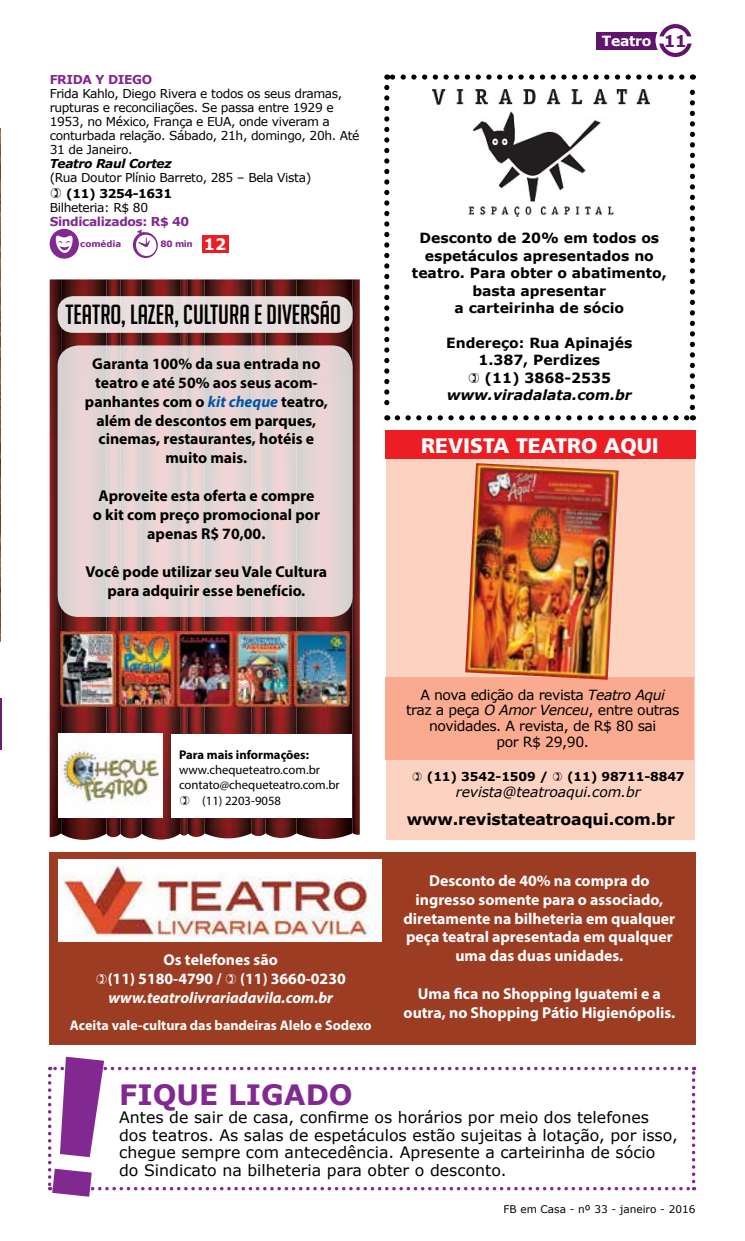
<style>
.page{position:relative;width:745px;height:1241px;background:#fff}
.page>*{position:absolute;margin:0;border:0;box-sizing:border-box;transform-origin:0 0}
.t1{font:700 28px "Verdana";color:#812990}
.t2{font:26.95px "Big Noodle Titling";color:#000}
.t3{font:900 21px "Frutiger";color:#fff}
.t4{font:700 15.75px/18.9px "Myriad Pro";color:#000;text-align:center}
.t5{font:700 15.75px/18.9px "Myriad Pro";color:#fff;text-align:center}
.t6{font:15.75px/17.5px "Verdana";color:#000}
.t7{font:italic 700 15.75px "Myriad Pro";color:#fff}
.t8{font:700 15.75px "Verdana";letter-spacing:-.01em;color:#000}
.t9{font:700 14px/17.3px "Verdana";color:#000;text-align:center}
.t10{font:14px/15.8px "Verdana";letter-spacing:-.03em;color:#000;text-align:center}
.t11{font:700 14px "Myriad Pro";color:#fff}
.t12{font:italic 14px "Verdana";letter-spacing:-.01em;color:#000}
.t13{font:italic 700 14px "Verdana";color:#000}
.t14{font:700 14px "Verdana";letter-spacing:-.025em;color:#fff}
.t15{font:12.6px "Myriad Pro";color:#000}
.t16{font:700 12.6px "Myriad Pro";color:#000}
.t17{font:12.25px/14px "Verdana";letter-spacing:-.03em;color:#000}
.t18{font:700 12.25px "Verdana";letter-spacing:-.03em;color:#812990}
.t19{font:700 12.25px "Verdana";letter-spacing:-.01em;color:#000}
.t20{font:italic 700 12.25px "Verdana";letter-spacing:-.03em;color:#000}
.t21{font:700 12.25px "Verdana";letter-spacing:-.03em;color:#000}
.t22{font:10.5px "Verdana";color:#000}
.t23{font:700 8.75px "Verdana";color:#812990}
.s1{font-size:15.75px;color:#fff}
.s2{font-style:italic;color:#0054a6}
.s3{font-size:16.45px;color:#62136d}
.s4{font-style:italic}
</style>
<div class="page">
<div style="left:595px;top:32px;width:80px;height:17px;background:#62136d"></div>
<div style="left:655px;top:21px;width:39px;height:39px;background:#fff;border-radius:50%"></div>
<svg style="left:659px;top:24px;width:32px;height:12px"></svg>
<svg style="left:659px;top:44px;width:32px;height:13px"></svg>
<hr style="left:0;top:698px;width:2px;height:51px;background:#6c1b78">
<div style="left:50px;top:229px;width:29px;height:29px;background:#812990;border-radius:50%"></div>
<svg style="left:56px;top:235px;width:16px;height:18px"></svg>
<div style="left:202px;top:235px;width:26px;height:17px;background:#ed1d24"></div>
<svg style="left:132px;top:229px;width:26px;height:29px"></svg>
<svg style="left:48px;top:1056px;width:646px;height:140px"></svg>
<div style="left:386px;top:450px;width:308px;height:389px;background:#fcd3c1"></div>
<div style="left:385px;top:676px;width:308px;height:83px;background:#f9aa8f"></div>
<div style="left:384px;top:430px;width:310px;height:28px;background:#ed1d24"></div>
<img style="left:465px;top:463px;width:153px;height:216px">
<div style="left:50px;top:852px;width:645px;height:192px;background:#9c3c22"></div>
<svg style="left:397px;top:415px;width:289px;height:5px"></svg>
<svg style="left:384px;top:87px;width:5px;height:333px"></svg>
<svg style="left:689px;top:74px;width:5px;height:333px"></svg>
<svg style="left:386px;top:74px;width:295px;height:6px"></svg>
<img style="left:59px;top:859px;width:322px;height:82px">
<img style="left:50px;top:279px;width:11px;height:558px">
<img style="left:61px;top:279px;width:119px;height:560px">
<img style="left:180px;top:279px;width:24px;height:557px">
<img style="left:204px;top:279px;width:148px;height:560px">
<img style="left:352px;top:279px;width:7px;height:555px">
<img style="left:432px;top:90px;width:217px;height:126px">
<img style="left:0;top:129px;width:1px;height:512px">
<svg style="left:58px;top:345px;width:294px;height:272px;fill:#e3d4d4"></svg>
<div style="left:171px;top:733px;width:181px;height:84px;background:#fff"></div>
<div style="left:58px;top:296px;width:294px;height:37px;background:#e8dede;border-radius:16px"></div>
<img style="left:60px;top:631px;width:290px;height:75px">
<img style="left:59px;top:733px;width:104px;height:84px">
<p class="t18" style="left:50px;top:71px;width:104px">FRIDA Y DIEGO</p>
<p class="t17" style="left:50px;top:87px;width:311px">Frida Kahlo, Diego Rivera e todos os seus dramas, rupturas e reconciliações. Se passa entre 1929 e 1953, no México, França e EUA, onde viveram a conturbada relação. Sábado, 21h, domingo, 20h. Até 31 de Janeiro.</p>
<p class="t20" style="left:50px;top:155px;width:123px">Teatro Raul Cortez</p>
<p class="t17" style="left:50px;top:171px;width:263px">(Rua Doutor Plínio Barreto, 285 – Bela Vista)</p>
<p class="t21" style="left:66px;top:185px;width:107px">(11) 3254-1631</p>
<p class="t17" style="left:50px;top:200px;width:100px">Bilheteria: R$ 80</p>
<p class="t18" style="left:50px;top:213px;width:141px">Sindicalizados: R$ 40</p>
<p class="t23" style="left:80px;top:238px;width:43px">comédia</p>
<p class="t23" style="left:160px;top:238px;width:67px">80 min <span class="s1">12</span></p>
<h2 class="t2" style="left:65px;top:300px;width:277px">TEATRO, LAZER, CULTURA E DIVERSÃO</h2>
<p class="t4" style="left:85px;top:353px;width:244px">Garanta 100% da sua entrada no teatro e até 50% aos seus acom&shy;panhantes com o <span class="s2">kit cheque</span> teatro, além de descontos em parques, cinemas, restaurantes, hotéis e muito mais.</p>
<p class="t4" style="left:93px;top:486px;width:228px">Aproveite esta oferta e compre o kit com preço promocional por apenas R$ 70,00.</p>
<p class="t4" style="left:86px;top:561px;width:243px">Você pode utilizar seu Vale Cultura para adquirir esse benefício.</p>
<p class="t14" style="left:601px;top:32px;width:86px">Teatro <span class="s3">11</span></p>
<p class="t9" style="left:411px;top:229px;width:256px">Desconto de 20% em todos os espetáculos apresentados no teatro. Para obter o abatimento, basta apresentar<br>a carteirinha de sócio</p>
<p class="t9" style="left:446px;top:334px;width:188px">Endereço: Rua Apinajés</p>
<p class="t9" style="left:478px;top:351px;width:123px">1.387, Perdizes</p>
<p class="t9" style="left:484px;top:369px;width:128px">(11) 3868-2535</p>
<p class="t13" style="left:446px;top:385px;width:186px">www.viradalata.com.br</p>
<h3 class="t3" style="left:421px;top:432px;width:239px">REVISTA TEATRO AQUI</h3>
<p class="t16" style="left:179px;top:746px;width:131px">Para mais informações:</p>
<p class="t15" style="left:179px;top:762px;width:142px">www.chequeteatro.com.br</p>
<p class="t15" style="left:179px;top:777px;width:162px">contato@chequeteatro.com.br</p>
<p class="t15" style="left:202px;top:792px;width:80px">(11) 2203-9058</p>
<p class="t5" style="left:108px;top:950px;width:239px;text-align:left;text-indent:56px">Os telefones são<br>(11) 5180-4790 / (11) 3660-0230</p>
<p class="t7" style="left:108px;top:987px;width:226px">www.teatrolivrariadavila.com.br</p>
<p class="t11" style="left:70px;top:1015px;width:303px">Aceita vale-cultura das bandeiras Alelo e Sodexo</p>
<p class="t10" style="left:406px;top:686px;width:275px">A nova edição da revista <span class="s4">Teatro Aqui </span>traz a peça <span class="s4">O Amor Venceu</span>, entre outras novidades. A revista, de R$ 80 sai<br>por R$ 29,90.</p>
<p class="t19" style="left:426px;top:768px;width:123px">(11) 3542-1509 /</p>
<p class="t19" style="left:566px;top:768px;width:119px">(11) 98711-8847</p>
<p class="t12" style="left:455px;top:783px;width:186px">revista@teatroaqui.com.br</p>
<p class="t8" style="left:406px;top:808px;width:269px">www.revistateatroaqui.com.br</p>
<p class="t5" style="left:403px;top:870px;width:273px">Desconto de 40% na compra do ingresso somente para o associado, diretamente na bilheteria em qualquer peça teatral apresentada em qualquer uma das duas unidades.</p>
<p class="t5" style="left:403px;top:983px;width:273px">Uma fica no Shopping Iguatemi e a outra, no Shopping Pátio Higienópolis.</p>
<h1 class="t1" style="left:119px;top:1076px;width:235px">FIQUE LIGADO</h1>
<p class="t6" style="left:119px;top:1108px;width:560px">Antes de sair de casa, confirme os horários por meio dos telefones dos teatros. As salas de espetáculos estão sujeitas à lotação, por isso, chegue sempre com antecedência. Apresente a carteirinha de sócio do Sindicato na bilheteria para obter o desconto.</p>
<p class="t22" style="left:503px;top:1202px;width:193px">FB em Casa - nº 33 - janeiro - 2016</p>
</div>
